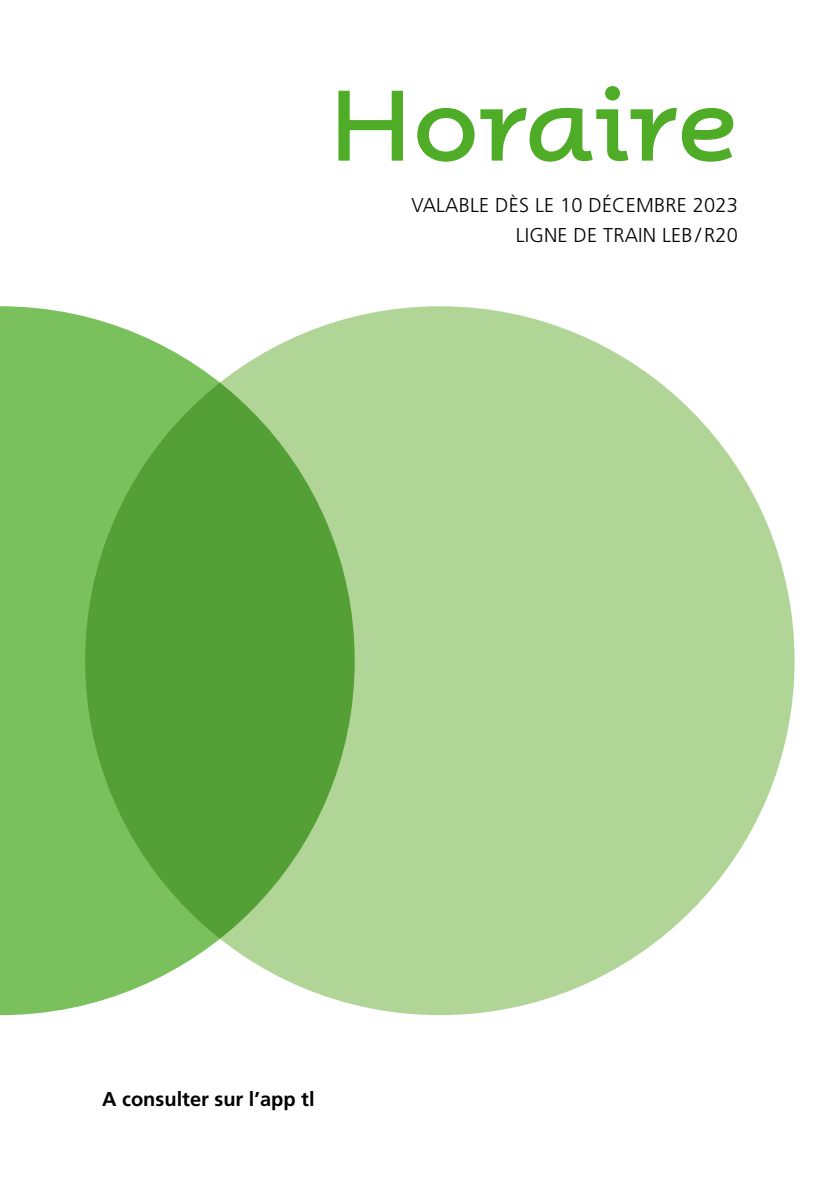
<style>
.page{position:relative;width:840px;height:1191px;background:#fff}
.page>*{position:absolute;margin:0;border:0;box-sizing:border-box;transform-origin:0 0}
.t1{font:700 106px "Aspect";color:#4eac27}
.t2{font:300 20px/30px "Frutiger LT Std";letter-spacing:.01em;color:#000;text-align:right}
.t3{font:700 20px "Frutiger LT Std";color:#000}
</style>
<div class="page">
<div style="left:85px;top:306px;width:709px;height:709px;background:#b1d596;border-radius:50%"></div>
<svg style="left:0;top:306px;width:354px;height:709px"></svg>
<h1 class="t1" style="left:329px;top:64px;width:410px">Horaire</h1>
<p class="t2" style="left:411px;top:191px;width:328px">VALABLE DÈS LE 10 DÉCEMBRE 2023<br>LIGNE DE TRAIN LEB / R20</p>
<p class="t3" style="left:102px;top:1087px;width:214px">A consulter sur l’app tl</p>
</div>
